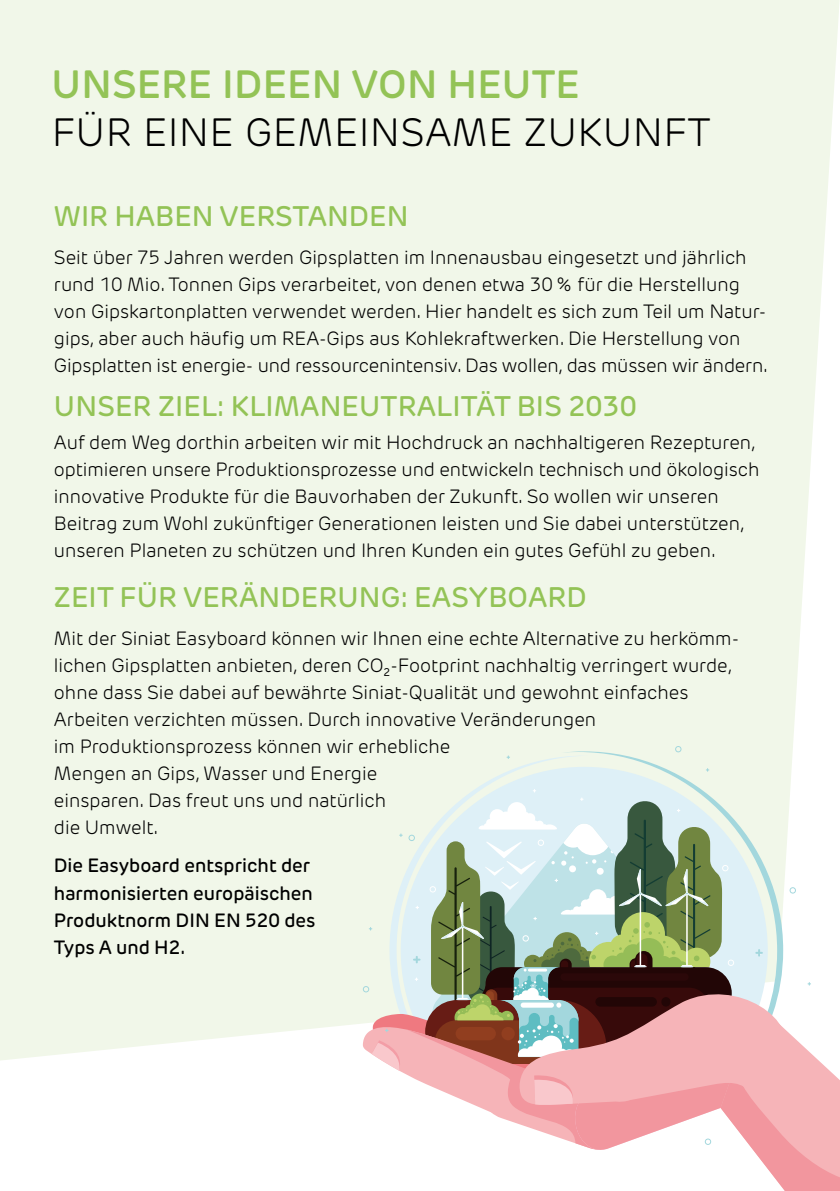
<style>
.page{position:relative;width:840px;height:1191px;background:#fff}
.page>*{position:absolute;margin:0;border:0;box-sizing:border-box;transform-origin:0 0}
.t1{font:300 39px "New Rubrik Edge";letter-spacing:.01em;color:#000}
.t2{font:600 39px "New Rubrik Edge";letter-spacing:.005em;color:#93c356}
.t3{font:500 28px "New Rubrik Edge";letter-spacing:.005em;color:#93c356}
.t4{font:300 19px/27px "New Rubrik Edge";color:#000}
.t5{font:500 19px/27px "New Rubrik Edge";color:#000}
</style>
<div class="page">
<div style="left:0;top:0;width:839px;height:1060px;background:#f1f7e9"></div>
<svg style="left:389px;top:755px;width:172px;height:34px;background:#edf5eb"></svg>
<svg style="left:561px;top:751px;width:221px;height:38px;background:#eaf4eb"></svg>
<svg style="left:705px;top:768px;width:4px;height:3px"></svg>
<svg style="left:506px;top:755px;width:4px;height:4px"></svg>
<svg style="left:674px;top:746px;width:7px;height:6px"></svg>
<svg style="left:362px;top:789px;width:477px;height:402px"></svg>
<h1 class="t2" style="left:52px;top:70px;width:529px">UNSERE IDEEN VON HEUTE</h1>
<h1 class="t1" style="left:52px;top:112px;width:660px">FÜR EINE GEMEINSAME ZUKUNFT</h1>
<h2 class="t3" style="left:54px;top:201px;width:356px">WIR HABEN VERSTANDEN</h2>
<p class="t4" style="left:54px;top:244px;width:715px">Seit über 75 Jahren werden Gipsplatten im Innenausbau eingesetzt und jährlich rund 10 Mio. Tonnen Gips verarbeitet, von denen etwa 30 % für die Herstellung von Gipskartonplatten verwendet werden. Hier handelt es sich zum Teil um Natur&shy;gips, aber auch häufig um REA-Gips aus Kohlekraftwerken. Die Herstellung von Gipsplatten ist energie- und ressourcenintensiv. Das wollen, das müssen wir ändern.</p>
<h2 class="t3" style="left:54px;top:391px;width:584px">UNSER ZIEL: KLIMANEUTRALITÄT BIS 2030</h2>
<p class="t4" style="left:54px;top:429px;width:706px">Auf dem Weg dorthin arbeiten wir mit Hochdruck an nachhaltigeren Rezepturen, optimieren unsere Produktionsprozesse und entwickeln technisch und ökologisch innovative Produkte für die Bauvorhaben der Zukunft. So wollen wir unseren Beitrag zum Wohl zukünftiger Generationen leisten und Sie dabei unterstützen, unseren Planeten zu schützen und Ihren Kunden ein gutes Gefühl zu geben.</p>
<h2 class="t3" style="left:54px;top:582px;width:534px">ZEIT FÜR VERÄNDERUNG: EASYBOARD</h2>
<p class="t4" style="left:54px;top:625px;width:686px">Mit der Siniat Easyboard können wir Ihnen eine echte Alternative zu herkömm&shy;lichen Gipsplatten anbieten, deren CO<sub>2</sub>-Footprint nachhaltig verringert wurde, ohne dass Sie dabei auf bewährte Siniat-Qualität und gewohnt einfaches Arbeiten verzichten müssen. Durch innovative Veränderungen<br>im Produktionsprozess können wir erhebliche<br>Mengen an Gips, Wasser und Energie<br>einsparen. Das freut uns und natürlich<br>die Umwelt.</p>
<p class="t5" style="left:54px;top:852px;width:263px">Die Easyboard entspricht der harmonisierten europäischen<br>Produktnorm DIN EN 520 des<br>Typs A und H2.</p>
</div>
